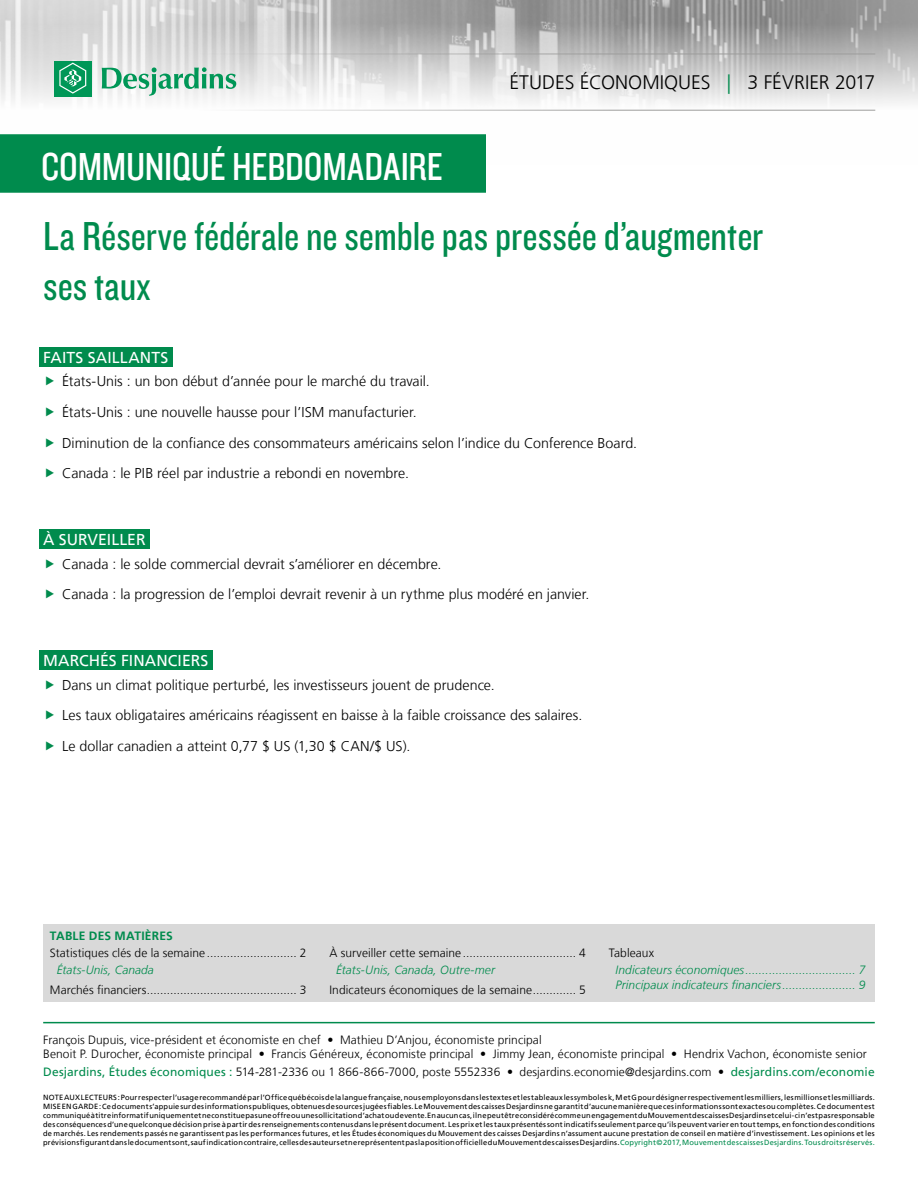
<style>
.page{position:relative;width:918px;height:1188px;background:#fff}
.page>*{position:absolute;margin:0;border:0;box-sizing:border-box;transform-origin:0 0}
.t1{font:42px/50.4px "Knockout 29 Junior Ltweight";color:#008b4d}
.t2{font:40.5px "Knockout 29 Junior Ltweight";letter-spacing:-.005em;color:#fff}
.t3{font:300 19.5px "Frutiger LT";color:#000}
.t4{font:15.75px "Frutiger LT";letter-spacing:.005em;color:#fff}
.t5{font:300 14.25px/30.6px "Frutiger LT";color:#000}
.t6{font:300 12px/14.4px "Frutiger LT";letter-spacing:.005em;color:#000}
.t7{font:italic 300 12px/14.4px "Frutiger LT";letter-spacing:.01em;color:#008b4d}
.t8{font:700 12px "Frutiger LT";letter-spacing:.02em;color:#008b4d}
.t9{font:7.5px/9px "Frutiger LT";letter-spacing:.025em;color:#000;text-align:justify}
.s1{color:#008b4d}
.s2{font-weight:400;color:#008b4d}
</style>
<div class="page">
<img style="left:0;top:0;width:918px;height:111px">
<hr style="left:43px;top:54px;width:832px;height:1px;background:#9d9d9c">
<hr style="left:43px;top:110px;width:832px;height:1px;background:#9d9d9c">
<div style="left:54px;top:61px;width:38px;height:36px;background:#009757"></div>
<svg style="left:59px;top:63px;width:27px;height:31px"></svg>
<svg style="left:102px;top:67px;width:134px;height:29px"></svg>
<div style="left:0;top:135px;width:485px;height:57px;background:#008b4d"></div>
<div style="left:0;top:134px;width:486px;height:59px;border:2px solid #008b4d"></div>
<hr style="left:43px;top:1022px;width:832px;height:1px;background:#008b4d">
<div style="left:39px;top:347px;width:133px;height:20px;background:#008b4d"></div>
<div style="left:39px;top:529px;width:111px;height:20px;background:#008b4d"></div>
<div style="left:39px;top:650px;width:174px;height:20px;background:#008b4d"></div>
<div style="left:43px;top:924px;width:832px;height:77px;background:#d9d9d9"></div>
<h2 class="t2" style="left:41px;top:140px;width:403px">COMMUNIQUÉ HEBDOMADAIRE</h2>
<h3 class="t3" style="left:509px;top:72px;width:367px">ÉTUDES ÉCONOMIQUES <span class="s1">|</span> 3 FÉVRIER 2017</h3>
<h1 class="t1" style="left:43px;top:209px;width:722px">La Réserve fédérale ne semble pas pressée d’augmenter ses taux</h1>
<h3 class="t4" style="left:43px;top:348px;width:127px">FAITS SAILLANTS</h3>
<p class="t5" style="left:62px;top:366px;width:577px">États-Unis : un bon début d’année pour le marché du travail.<br>États-Unis : une nouvelle hausse pour l’ISM manufacturier.<br>Diminution de la confiance des consommateurs américains selon l’indice du Conference Board.<br>Canada : le PIB réel par industrie a rebondi en novembre.</p>
<h3 class="t4" style="left:43px;top:530px;width:104px">À SURVEILLER</h3>
<h3 class="t5" style="left:62px;top:549px;width:529px">Canada : le solde commercial devrait s’améliorer en décembre.<br>Canada : la progression de l’emploi devrait revenir à un rythme plus modéré en janvier.</h3>
<h3 class="t4" style="left:43px;top:651px;width:167px">MARCHÉS FINANCIERS</h3>
<h3 class="t5" style="left:62px;top:670px;width:522px">Dans un climat politique perturbé, les investisseurs jouent de prudence.<br>Les taux obligataires américains réagissent en baisse à la faible croissance des salaires.<br>Le dollar canadien a atteint 0,77 $ US (1,30 $ CAN/$ US).</h3>
<h3 class="t8" style="left:50px;top:929px;width:124px">TABLE DES MATIÈRES</h3>
<h3 class="t6" style="left:50px;top:946px;width:258px">Statistiques clés de la semaine ........................... 2</h3>
<h3 class="t7" style="left:57px;top:963px;width:99px">États-Unis, Canada</h3>
<h3 class="t6" style="left:50px;top:983px;width:258px">Marchés financiers............................................. 3</h3>
<h3 class="t6" style="left:329px;top:946px;width:258px">À surveiller cette semaine .................................. 4</h3>
<h3 class="t7" style="left:336px;top:963px;width:160px">États‑Unis, Canada, Outre-mer</h3>
<h3 class="t6" style="left:329px;top:983px;width:258px">Indicateurs économiques de la semaine............. 5</h3>
<h3 class="t6" style="left:609px;top:946px;width:47px">Tableaux</h3>
<h3 class="t7" style="left:616px;top:963px;width:251px">Indicateurs économiques................................. 7<br>Principaux indicateurs financiers...................... 9</h3>
<p class="t6" style="left:43px;top:1032px;width:825px">François Dupuis, vice-président et économiste en chef • Mathieu D’Anjou, économiste principal<br>Benoit P. Durocher, économiste principal • Francis Généreux, économiste principal • Jimmy Jean, économiste principal • Hendrix Vachon, économiste senior</p>
<h3 class="t6" style="left:43px;top:1065px;width:833px"><span class="s2">Desjardins, Études économiques :</span> 514‑281‑2336 ou 1 866‑866‑7000, poste 5552336 • desjardins.economie@desjardins.com • <span class="s2">desjardins.com/economie</span></h3>
<p class="t9" style="left:43px;top:1093px;width:833px">NOTE AUX LECTEURS: Pour respecter l’usage recommandé par l’Office québécois de la langue française, nous employons dans les textes et les tableaux les symboles k, M et G pour désigner respectivement les milliers, les millions et les milliards.<br>MISE EN GARDE: Ce document s’appuie sur des informations publiques, obtenues de sources jugées fiables. Le Mouvement des caisses Desjardins ne garantit d’aucune manière que ces informations sont exactes ou complètes. Ce document est communiqué à titre informatif uniquement et ne constitue pas une offre ou une sollicitation d’achat ou de vente. En aucun cas, il ne peut être considéré comme un engagement du Mouvement des caisses Desjardins et celui-ci n’est pas responsable des conséquences d’une quelconque décision prise à partir des renseignements contenus dans le présent document. Les prix et les taux présentés sont indicatifs seulement parce qu’ils peuvent varier en tout temps, en fonction des conditions de marchés. Les rendements passés ne garantissent pas les performances futures, et les Études économiques du Mouvement des caisses Desjardins n’assument aucune prestation de conseil en matière d’investissement. Les opinions et les prévisions figurant dans le document sont, sauf indication contraire, celles des auteurs et ne représentent pas la position officielle du Mouvement des caisses Desjardins. <span class="s1">Copyright©2017, Mouvement des caisses Desjardins. Tous droits réservés.</span></p>
</div>
